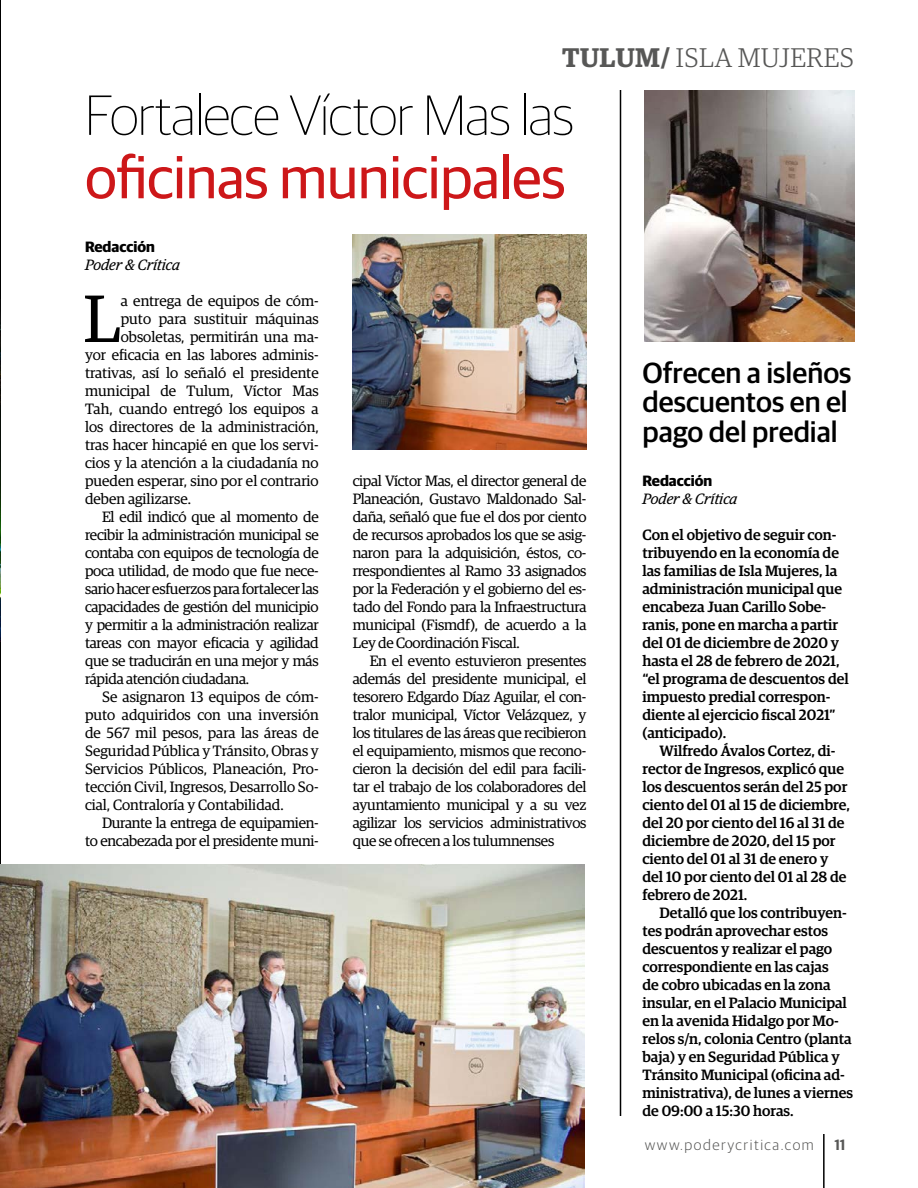
<style>
.page{position:relative;width:918px;height:1188px;background:#fff}
.page>*{position:absolute;margin:0;border:0;box-sizing:border-box;transform-origin:0 0}
.t1{font:66.9px "Guardian Egyp";color:#000}
.t2{font:59.85px "Guardian Sans";letter-spacing:-.01em;color:#cd1719}
.t3{font:100 56.85px "Guardian Sans";letter-spacing:-.01em;color:#000}
.t4{font:500 29.1px/29.4px "Guardian Sans";color:#000}
.t5{font:300 27px "Guardian Egyp";letter-spacing:.02em;color:#575756}
.t6{font:15px/18px "Guardian Egyp";letter-spacing:-.01em;color:#000;text-align:justify}
.t7{font:500 15px/18px "Guardian Egyp";color:#000}
.t8{font:italic 15px "Guardian Egyp";color:#000}
.t9{font:300 15px "Guardian Sans";letter-spacing:.1em;color:#575756}
.t10{font:700 15px "Guardian Sans";color:#000}
.t11{font:600 15px "Guardian Sans";color:#575756}
.s1{font-weight:600}
</style>
<div class="page">
<hr style="left:0;top:0;width:1px;height:1188px;background:#000">
<hr style="left:823px;top:1134px;width:2px;height:54px;background:#000">
<img style="left:0;top:312px;width:1px;height:329px">
<img style="left:644px;top:90px;width:210px;height:252px">
<hr style="left:620px;top:90px;width:1px;height:1026px;background:#000">
<img style="left:353px;top:234px;width:233px;height:216px">
<img style="left:0;top:864px;width:585px;height:324px">
<h3 class="t5" style="left:562px;top:40px;width:293px"><span class="s1">TULUM/</span> ISLA MUJERES</h3>
<h3 class="t3" style="left:85px;top:77px;width:490px">Fortalece Víctor Mas las</h3>
<h2 class="t2" style="left:85px;top:135px;width:482px">oficinas municipales</h2>
<p class="t10" style="left:85px;top:236px;width:71px">Redacción</p>
<p class="t8" style="left:85px;top:255px;width:96px">Poder &amp; Crítica</p>
<h1 class="t1" style="left:84px;top:273px;width:39px">L</h1>
<p class="t6" style="left:121px;top:291px;width:199px">a entrega de equipos de cóm-</p>
<p class="t6" style="left:121px;top:309px;width:199px">puto para sustituir máquinas</p>
<p class="t6" style="left:121px;top:327px;width:199px">obsoletas, permitirán una ma-</p>
<p class="t6" style="left:85px;top:345px;width:235px">yor eficacia en las labores adminis-</p>
<p class="t6" style="left:85px;top:363px;width:235px">trativas, así lo señaló el presidente</p>
<p class="t6" style="left:85px;top:381px;width:235px">municipal de Tulum, Víctor Mas</p>
<p class="t6" style="left:85px;top:399px;width:235px">Tah, cuando entregó los equipos a</p>
<p class="t6" style="left:85px;top:417px;width:235px">los directores de la administración,</p>
<p class="t6" style="left:85px;top:435px;width:235px">tras hacer hincapié en que los servi-</p>
<p class="t6" style="left:85px;top:453px;width:235px">cios y la atención a la ciudadanía no</p>
<p class="t6" style="left:85px;top:471px;width:235px">pueden esperar, sino por el contrario</p>
<p class="t6" style="left:85px;top:489px;width:108px">deben agilizarse.</p>
<p class="t6" style="left:102px;top:507px;width:218px">El edil indicó que al momento de</p>
<p class="t6" style="left:85px;top:525px;width:235px">recibir la administración municipal se</p>
<p class="t6" style="left:85px;top:543px;width:235px">contaba con equipos de tecnología de</p>
<p class="t6" style="left:85px;top:561px;width:235px">poca utilidad, de modo que fue nece-</p>
<p class="t6" style="left:85px;top:579px;width:235px">sario hacer esfuerzos para fortalecer las</p>
<p class="t6" style="left:85px;top:597px;width:235px">capacidades de gestión del municipio</p>
<p class="t6" style="left:85px;top:615px;width:235px">y permitir a la administración realizar</p>
<p class="t6" style="left:85px;top:633px;width:235px">tareas con mayor eficacia y agilidad</p>
<p class="t6" style="left:85px;top:651px;width:235px">que se traducirán en una mejor y más</p>
<p class="t6" style="left:85px;top:669px;width:166px">rápida atención ciudadana.</p>
<p class="t6" style="left:102px;top:687px;width:218px">Se asignaron 13 equipos de cóm-</p>
<p class="t6" style="left:85px;top:705px;width:235px">puto adquiridos con una inversión</p>
<p class="t6" style="left:85px;top:723px;width:235px">de 567 mil pesos, para las áreas de</p>
<p class="t6" style="left:85px;top:741px;width:235px">Seguridad Pública y Tránsito, Obras y</p>
<p class="t6" style="left:85px;top:759px;width:235px">Servicios Públicos, Planeación, Pro-</p>
<p class="t6" style="left:85px;top:777px;width:235px">tección Civil, Ingresos, Desarrollo So-</p>
<p class="t6" style="left:85px;top:795px;width:200px">cial, Contraloría y Contabilidad.</p>
<p class="t6" style="left:102px;top:813px;width:218px">Durante la entrega de equipamien-</p>
<p class="t6" style="left:85px;top:831px;width:235px">to encabezada por el presidente muni-</p>
<h3 class="t4" style="left:642px;top:356px;width:211px">Ofrecen a isleños descuentos en el pago del predial</h3>
<p class="t10" style="left:642px;top:470px;width:71px">Redacción</p>
<p class="t8" style="left:642px;top:489px;width:96px">Poder &amp; Crítica</p>
<p class="t7" style="left:642px;top:525px;width:208px">Con el objetivo de seguir con&shy;tribuyendo en la economía de las familias de Isla Mujeres, la administración municipal que encabeza Juan Carillo Sobe&shy;ranis, pone en marcha a partir del 01 de diciembre de 2020 y hasta el 28 de febrero de 2021, “el programa de descuentos del impuesto predial correspon&shy;diente al ejercicio fiscal 2021” (anticipado).</p>
<p class="t7" style="left:642px;top:741px;width:209px;text-indent:17px">Wilfredo Ávalos Cortez, di&shy;rector de Ingresos, explicó que los descuentos serán del 25 por ciento del 01 al 15 de diciembre, del 20 por ciento del 16 al 31 de diciembre de 2020, del 15 por ciento del 01 al 31 de enero y del 10 por ciento del 01 al 28 de febrero de 2021.</p>
<p class="t7" style="left:642px;top:903px;width:212px;text-indent:17px">Detalló que los contribuyen&shy;tes podrán aprovechar estos descuentos y realizar el pago correspondiente en las cajas<br>de cobro ubicadas en la zona insular, en el Palacio Municipal en la avenida Hidalgo por Mo&shy;relos s/n, colonia Centro (planta baja) y en Seguridad Pública y<br>Tránsito Municipal (oficina ad&shy;ministrativa), de lunes a viernes de 09:00 a 15:30 horas.</p>
<p class="t6" style="left:353px;top:471px;width:235px">cipal Víctor Mas, el director general de Planeación, Gustavo Maldonado Sal&shy;daña, señaló que fue el dos por ciento de recursos aprobados los que se asig&shy;naron para la adquisición, éstos, co&shy;rrespondientes al Ramo 33 asignados por la Federación y el gobierno del es&shy;tado del Fondo para la Infraestructura municipal (Fismdf), de acuerdo a la Ley de Coordinación Fiscal.</p>
<p class="t6" style="left:353px;top:651px;width:235px;text-indent:17px">En el evento estuvieron presentes además del presidente municipal, el tesorero Edgardo Díaz Aguilar, el con&shy;tralor municipal, Víctor Velázquez, y los titulares de las áreas que recibieron el equipamiento, mismos que recono&shy;cieron la decisión del edil para facili&shy;tar el trabajo de los colaboradores del ayuntamiento municipal y a su vez agilizar los servicios administrativos que se ofrecen a los tulumnenses</p>
<p class="t9" style="left:645px;top:1134px;width:171px">www.poderycritica.com</p>
<p class="t11" style="left:835px;top:1134px;width:12px">11</p>
</div>
